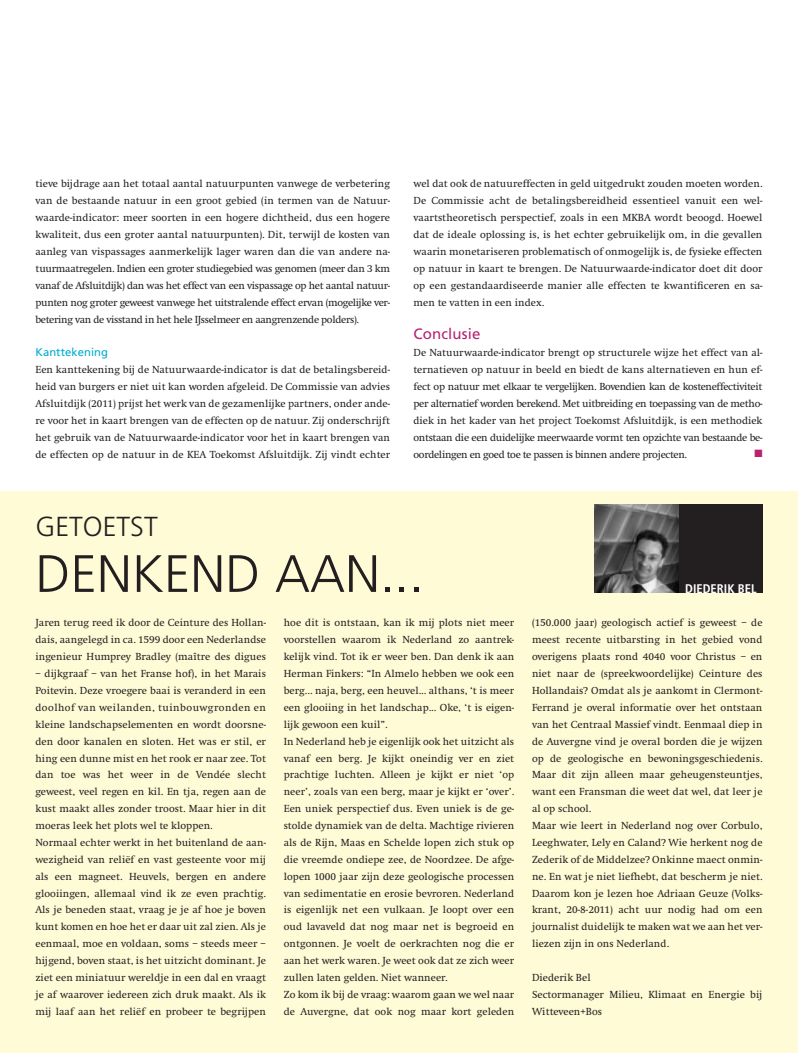
<style>
.page{position:relative;width:798px;height:1053px;background:#fff}
.page>*{position:absolute;margin:0;border:0;box-sizing:border-box;transform-origin:0 0}
._02_Kop{font:300 52.5px "Frutiger";color:#231f20}
._01_chapeau{font:300 27.5px "Frutiger";color:#231f20}
._05_tussenkop{font:15px "Frutiger";letter-spacing:.01em;color:#b62270}
._00_rubriek{font:700 condensed 12.5px "Frutiger";color:#fff}
._21_subkop{font:11.25px "Frutiger";letter-spacing:.005em;color:#00abcd}
._06_broodtekst{font:10.62px/16.9px "Swift";letter-spacing:.005em;color:#231f20;text-align:justify}
._06_broodtekst-2{font:10.62px "Zapf Dingbats ITC";color:#b62270}
</style>
<div class="page">
<div style="left:0;top:491px;width:797px;height:561px;background:#fffbd6"></div>
<img style="left:594px;top:504px;width:85px;height:88px">
<div style="left:679px;top:504px;width:83px;height:88px;background:#231f20"></div>
<p class="_06_broodtekst" style="left:35px;top:176px;width:356px">tieve bijdrage aan het totaal aantal natuurpunten vanwege de verbetering van de bestaande natuur in een groot gebied (in termen van de Natuur&shy;waarde-indicator: meer soorten in een hogere dichtheid, dus een hogere kwaliteit, dus een groter aantal natuurpunten). Dit, terwijl de kosten van aanleg van vispassages aanmerkelijk lager waren dan die van andere na&shy;tuurmaatregelen. Indien een groter studiegebied was genomen (meer dan 3 km vanaf de Afsluitdijk) dan was het effect van een vispassage op het aantal natuur&shy;punten nog groter geweest vanwege het uitstralende effect ervan (mogelijke ver&shy;betering van de visstand in het hele IJsselmeer en aangrenzende polders).</p>
<p class="_21_subkop" style="left:35px;top:346px;width:74px">Kanttekening</p>
<p class="_06_broodtekst" style="left:35px;top:361px;width:356px">Een kanttekening bij de Natuurwaarde-indicator is dat de betalingsbereid&shy;heid van burgers er niet uit kan worden afgeleid. De Commissie van advies Afsluitdijk (2011) prijst het werk van de gezamenlijke partners, onder ande&shy;re voor het in kaart brengen van de effecten op de natuur. Zij onderschrijft het gebruik van de Natuurwaarde-indicator voor het in kaart brengen van de effecten op de natuur in de KEA Toekomst Afsluitdijk. Zij vindt echter</p>
<p class="_06_broodtekst" style="left:413px;top:176px;width:350px">wel dat ook de natuureffecten in geld uitgedrukt zouden moeten worden.<br>De Commissie acht de betalingsbereidheid essentieel vanuit een wel&shy;vaartstheoretisch perspectief, zoals in een MKBA wordt beoogd. Hoewel dat de ideale oplossing is, is het echter gebruikelijk om, in die gevallen waarin monetariseren problematisch of onmogelijk is, de fysieke effecten op natuur in kaart te brengen. De Natuurwaarde-indicator doet dit door op een gestandaardiseerde manier alle effecten te kwantificeren en sa&shy;men te vatten in een index.</p>
<p class="_05_tussenkop" style="left:413px;top:325px;width:69px">Conclusie</p>
<p class="_06_broodtekst" style="left:413px;top:344px;width:350px">De Natuurwaarde-indicator brengt op structurele wijze het effect van al&shy;ternatieven op natuur in beeld en biedt de kans alternatieven en hun ef&shy;fect op natuur met elkaar te vergelijken. Bovendien kan de kosteneffectiviteit per alternatief worden berekend. Met uitbreiding en toepassing van de metho&shy;diek in het kader van het project Toekomst Afsluitdijk, is een methodiek ontstaan die een duidelijke meerwaarde vormt ten opzichte van bestaande be&shy;oordelingen en goed toe te passen is binnen andere projecten.</p>
<p class="_06_broodtekst-2" style="left:754px;top:448px;width:10px">■</p>
<p class="_01_chapeau" style="left:35px;top:510px;width:63px">GETOETST</p>
<p class="_02_Kop" style="left:35px;top:544px;width:159px">DENKENDAAN</p>
<p class="_02_Kop" style="left:380px;top:544px;width:45px">...</p>
<p class="_06_broodtekst" style="left:35px;top:614px;width:232px">Jaren terug reed ik door de Ceinture des Hollan&shy;dais, aangelegd in ca. 1599 door een Nederlandse ingenieur Humprey Bradley (maître des digues</p>
<p class="_06_broodtekst" style="left:35px;top:665px;width:232px">– dijkgraaf – van het Franse hof), in het Marais Poitevin. Deze vroegere baai is veranderd in een doolhof van weilanden, tuinbouwgronden en kleine landschapselementen en wordt doorsne&shy;den door kanalen en sloten. Het was er stil, er hing een dunne mist en het rook er naar zee. Tot dan toe was het weer in de Vendée slecht geweest, veel regen en kil. En tja, regen aan de kust maakt alles zonder troost. Maar hier in dit moeras leek het plots wel te kloppen.</p>
<p class="_06_broodtekst" style="left:35px;top:834px;width:232px">Normaal echter werkt in het buitenland de aan&shy;wezigheid van reliëf en vast gesteente voor mij als een magneet. Heuvels, bergen en andere glooiingen, allemaal vind ik ze even prachtig.<br>Als je beneden staat, vraag je je af hoe je boven kunt komen en hoe het er daar uit zal zien. Als je eenmaal, moe en voldaan, soms – steeds meer – hijgend, boven staat, is het uitzicht dominant. Je ziet een miniatuur wereldje in een dal en vraagt je af waarover iedereen zich druk maakt. Als ik mij laaf aan het reliëf en probeer te begrijpen</p>
<p class="_06_broodtekst" style="left:283px;top:614px;width:232px">hoe dit is ontstaan, kan ik mij plots niet meer voorstellen waarom ik Nederland zo aantrek&shy;kelijk vind. Tot ik er weer ben. Dan denk ik aan Herman Finkers: “In Almelo hebben we ook een berg... naja, berg, een heuvel... althans, ‘t is meer een glooiing in het landschap... Oke, ‘t is eigen&shy;lijk gewoon een kuil”.</p>
<p class="_06_broodtekst" style="left:283px;top:732px;width:232px">In Nederland heb je eigenlijk ook het uitzicht als vanaf een berg. Je kijkt oneindig ver en ziet prachtige luchten. Alleen je kijkt er niet ‘op neer’, zoals van een berg, maar je kijkt er ‘over’.<br>Een uniek perspectief dus. Even uniek is de ge&shy;stolde dynamiek van de delta. Machtige rivieren als de Rijn, Maas en Schelde lopen zich stuk op die vreemde ondiepe zee, de Noordzee. De afge&shy;lopen 1000 jaar zijn deze geologische processen van sedimentatie en erosie bevroren. Nederland is eigenlijk net een vulkaan. Je loopt over een oud lavaveld dat nog maar net is begroeid en ontgonnen. Je voelt de oerkrachten nog die er aan het werk waren. Je weet ook dat ze zich weer zullen laten gelden. Niet wanneer.</p>
<p class="_06_broodtekst" style="left:283px;top:986px;width:232px">Zo kom ik bij de vraag: waarom gaan we wel naar de Auvergne, dat ook nog maar kort geleden</p>
<p class="_00_rubriek" style="left:685px;top:581px;width:73px">DIEDERIK BEL</p>
<p class="_06_broodtekst" style="left:531px;top:614px;width:232px">(150.000 jaar) geologisch actief is geweest – de meest recente uitbarsting in het gebied vond overigens plaats rond 4040 voor Christus – en niet naar de (spreekwoordelijke) Ceinture des Hollandais? Omdat als je aankomt in Clermont-Ferrand je overal informatie over het ontstaan van het Centraal Massief vindt. Eenmaal diep in de Auvergne vind je overal borden die je wijzen op de geologische en bewoningsgeschiedenis.<br>Maar dit zijn alleen maar geheugensteuntjes, want een Fransman die weet dat wel, dat leer je al op school.</p>
<p class="_06_broodtekst" style="left:531px;top:817px;width:232px">Maar wie leert in Nederland nog over Corbulo, Leeghwater, Lely en Caland? Wie herkent nog de Zederik of de Middelzee? Onkinne maect onmin&shy;ne. En wat je niet liefhebt, dat bescherm je niet.<br>Daarom kon je lezen hoe Adriaan Geuze (Volks&shy;krant, 20-8-2011) acht uur nodig had om een journalist duidelijk te maken wat we aan het ver&shy;liezen zijn in ons Nederland.</p>
<p class="_06_broodtekst" style="left:531px;top:969px;width:60px">Diederik Bel</p>
<p class="_06_broodtekst" style="left:531px;top:986px;width:232px">Sectormanager Milieu, Klimaat en Energie bij<br>Witteveen+Bos</p>
</div>
